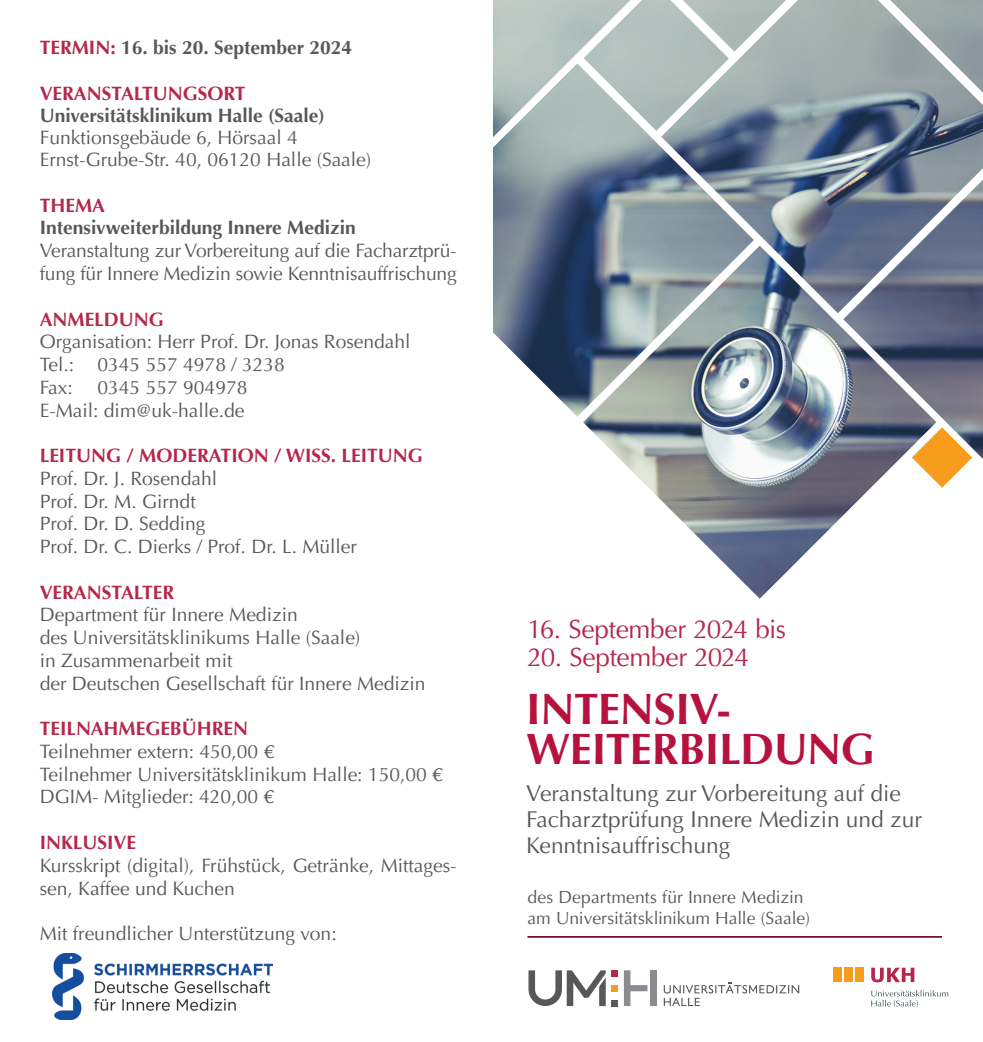
<style>
.page{position:relative;width:983px;height:1042px;background:#fff}
.page>*{position:absolute;margin:0;border:0;box-sizing:border-box;transform-origin:0 0}
.t1{font:700 43.75px/40.2px "Optima LT";letter-spacing:-.005em;color:#b5123e}
.t2{font:26.25px "Optima LT";letter-spacing:-.015em;color:#b6274b}
.t3{font:22.75px/26.2px "Optima LT";color:#57585a}
.t4{font:19.25px/22.8px "Optima LT";color:#57585a}
.t5{font:700 19.25px "Optima LT";color:#b6274b}
.t6{font:700 19.25px "Optima LT";color:#57585a}
.t7{font:17.5px/21px "Optima LT";color:#57585a}
.s1{color:#b6274b}
</style>
<div class="page">
<hr style="left:527px;top:936px;width:414px;height:2px;background:#790d2c">
<img style="left:493px;top:0;width:489px;height:599px">
<svg style="left:871px;top:967px;width:43px;height:15px"></svg>
<svg style="left:871px;top:990px;width:76px;height:17px"></svg>
<div style="left:855px;top:967px;width:8px;height:15px;background:#f89c1c"></div>
<div style="left:844px;top:967px;width:8px;height:15px;background:#f89c1c"></div>
<div style="left:833px;top:967px;width:8px;height:15px;background:#f89c1c"></div>
<svg style="left:623px;top:970px;width:24px;height:36px"></svg>
<div style="left:649px;top:970px;width:7px;height:36px;background:#8a8c8f"></div>
<svg style="left:528px;top:970px;width:77px;height:36px"></svg>
<svg style="left:611px;top:985px;width:6px;height:6px"></svg>
<svg style="left:611px;top:1000px;width:6px;height:6px"></svg>
<svg style="left:611px;top:970px;width:6px;height:6px"></svg>
<svg style="left:663px;top:983px;width:136px;height:23px"></svg>
<img style="left:52px;top:954px;width:220px;height:65px">
<p class="t6" style="left:40px;top:36px;width:314px"><span class="s1">TERMIN:</span> 16. bis 20. September 2024</p>
<p class="t5" style="left:40px;top:82px;width:207px">VERANSTALTUNGSORT</p>
<p class="t6" style="left:40px;top:105px;width:287px">Universitätsklinikum Halle (Saale)</p>
<p class="t4" style="left:40px;top:127px;width:333px;line-height:21.9px">Funktionsgebäude 6, Hörsaal 4<br>Ernst-Grube-Str. 40, 06120 Halle (Saale)</p>
<p class="t5" style="left:40px;top:194px;width:67px">THEMA</p>
<p class="t6" style="left:40px;top:217px;width:317px">Intensivweiterbildung Innere Medizin</p>
<p class="t4" style="left:40px;top:240px;width:418px">Veranstaltung zur Vorbereitung auf die Facharztprü&shy;fung für Innere Medizin sowie Kenntnisauffrischung</p>
<p class="t5" style="left:40px;top:308px;width:126px">ANMELDUNG</p>
<p class="t4" style="left:40px;top:331px;width:372px">Organisation: Herr Prof. Dr. Jonas Rosendahl<br>Tel.: 0345 557 4978 / 3238<br>Fax:</p>
<p class="t4" style="left:40px;top:376px;width:209px;text-align:right">0345 557 904978<br>E-Mail: dim@uk-halle.de</p>
<p class="t5" style="left:40px;top:444px;width:384px">LEITUNG / MODERATION / WISS. LEITUNG</p>
<p class="t4" style="left:40px;top:467px;width:319px">Prof. Dr. J. Rosendahl<br>Prof. Dr. M. Girndt<br>Prof. Dr. D. Sedding<br>Prof. Dr. C. Dierks / Prof. Dr. L. Müller</p>
<p class="t5" style="left:40px;top:581px;width:136px">VERANSTALTER</p>
<p class="t4" style="left:40px;top:604px;width:387px">Department für Innere Medizin<br>des Universitätsklinikums Halle (Saale)<br>in Zusammenarbeit mit<br>der Deutschen Gesellschaft für Innere Medizin</p>
<p class="t5" style="left:40px;top:717px;width:210px">TEILNAHMEGEBÜHREN</p>
<p class="t4" style="left:40px;top:740px;width:404px">Teilnehmer extern: 450,00 €<br>Teilnehmer Universitätsklinikum Halle: 150,00 €<br>DGIM- Mitglieder: 420,00 €</p>
<p class="t5" style="left:40px;top:831px;width:98px">INKLUSIVE</p>
<p class="t4" style="left:40px;top:854px;width:418px">Kursskript (digital), Frühstück, Getränke, Mittages&shy;sen, Kaffee und Kuchen</p>
<p class="t4" style="left:40px;top:922px;width:298px">Mit freundlicher Unterstützung von:</p>
<h2 class="t2" style="left:527px;top:613px;width:260px">16. September 2024 bis</h2>
<h2 class="t2" style="left:527px;top:641px;width:223px">20. September 2024</h2>
<h1 class="t1" style="left:526px;top:690px;width:350px">INTENSIV-<br>WEITERBILDUNG</h1>
<p class="t3" style="left:526px;top:780px;width:397px">Veranstaltung zur Vorbereitung auf die<br>Facharztprüfung Innere Medizin und zur<br>Kenntnisauffrischung</p>
<p class="t7" style="left:527px;top:887px;width:284px">des Departments für Innere Medizin am Universitätsklinikum Halle (Saale)</p>
</div>
